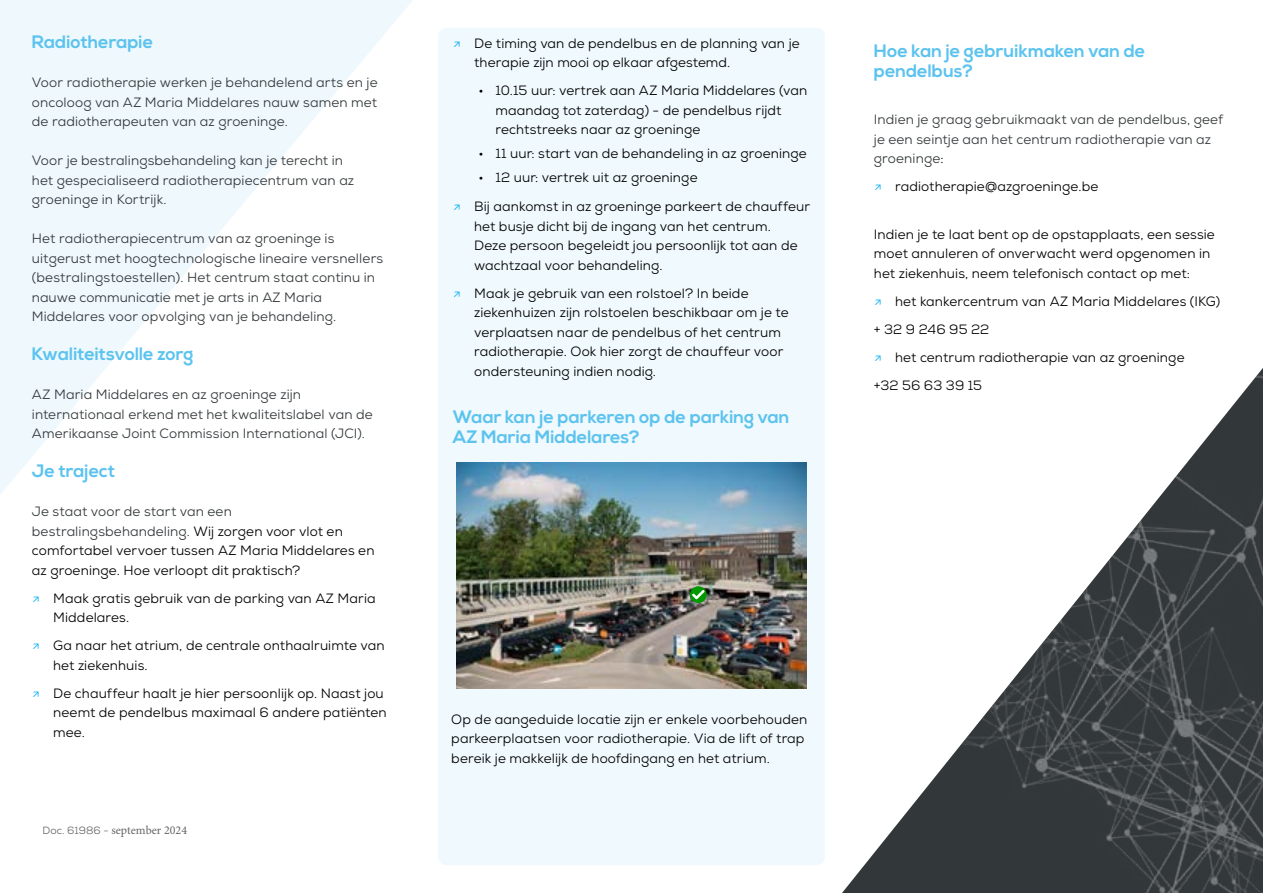
<style>
.page{position:relative;width:1263px;height:893px;background:#fff}
.page>*{position:absolute;margin:0;border:0;box-sizing:border-box;transform-origin:0 0}
.t1{font:700 18px/19.5px "Nexa";color:#5cc3ef}
.t2{font:13.5px/19.5px "Nexa W01";letter-spacing:.01em;color:#000}
.t3{font:13.5px/19.5px "Nexa W01";letter-spacing:.01em;color:#33383a}
.t4{font:12px "Minion Pro";color:#636466}
.s1{color:#33383a}
.s2{font-family:"DINOT";font-stretch:condensed;color:#00aeef}
.s3{font-family:"Nexa W01";font-size:10.5px}
.s4{color:#000}
</style>
<div class="page">
<div style="left:438px;top:28px;width:387px;height:837px;background:#f0f9fd;border-radius:9px"></div>
<svg style="left:0;top:0;width:413px;height:495px;fill:#f3fafd"></svg>
<img style="left:842px;top:368px;width:421px;height:525px">
<img style="left:456px;top:463px;width:351px;height:225px">
<div style="left:690px;top:586px;width:17px;height:17px;background:#090;border-radius:50%"></div>
<svg style="left:692px;top:590px;width:13px;height:9px"></svg>
<h1 class="t1" style="left:32px;top:33px;width:123px">Radiotherapie</h1>
<p class="t3" style="left:32px;top:73px;width:347px;text-align:justify">Voor radiotherapie werken je behandelend arts en je oncoloog van AZ Maria Middelares nauw samen met de radiotherapeuten van az groeninge.</p>
<p class="t3" style="left:32px;top:151px;width:324px">Voor je bestralingsbehandeling kan je terecht in het gespecialiseerd radiotherapiecentrum van az groeninge in Kortrijk.</p>
<p class="t3" style="left:32px;top:229px;width:353px">Het radiotherapiecentrum van az groeninge is uitgerust met hoogtechnologische lineaire versnellers (bestralingstoestellen). Het centrum staat continu in nauwe communicatie met je arts in AZ Maria Middelares voor opvolging van je behandeling.</p>
<h1 class="t1" style="left:32px;top:345px;width:163px">Kwaliteitsvolle zorg</h1>
<p class="t3" style="left:32px;top:385px;width:342px">AZ Maria Middelares en az groeninge zijn internationaal erkend met het kwaliteitslabel van de<br>Amerikaanse Joint Commission International (JCI).</p>
<h1 class="t1" style="left:32px;top:462px;width:85px">Je traject</h1>
<p class="t2" style="left:32px;top:502px;width:344px"><span class="s1">Je staat voor de start van een bestralingsbehandeling.</span> Wij zorgen voor vlot en comfortabel vervoer tussen AZ Maria Middelares en az groeninge. Hoe verloopt dit praktisch?</p>
<p class="t2" style="left:53px;top:589px;width:324px;text-indent:-21px"><span class="s2">↗</span> Maak gratis gebruik van de parking van AZ Maria<br>Middelares.</p>
<p class="t2" style="left:53px;top:636px;width:333px;text-indent:-21px"><span class="s2">↗</span> Ga naar het atrium, de centrale onthaalruimte van het ziekenhuis.</p>
<p class="t2" style="left:53px;top:684px;width:335px;text-indent:-21px"><span class="s2">↗</span> De chauffeur haalt je hier persoonlijk op. Naast jou neemt de pendelbus maximaal 6 andere patiënten mee.</p>
<p class="t4" style="left:43px;top:822px;width:146px"><span class="s3">Doc. 61986 -</span> september 2024</p>
<p class="t2" style="left:474px;top:34px;width:327px;text-indent:-21px"><span class="s2">↗</span> De timing van de pendelbus en de planning van je therapie zijn mooi op elkaar afgestemd.</p>
<p class="t2" style="left:495px;top:81px;width:313px;text-indent:-17px">• 10.15 uur: vertrek aan AZ Maria Middelares (van maandag tot zaterdag) - de pendelbus rijdt rechtstreeks naar az groeninge</p>
<p class="t2" style="left:478px;top:144px;width:330px">• 11 uur: start van de behandeling in az groeninge</p>
<p class="t2" style="left:453px;top:163px;width:359px;line-height:29.5px;text-indent:26px">• 12 uur: vertrek uit az groeninge<br><span class="s2">↗</span> Bij aankomst in az groeninge parkeert de chauffeur</p>
<p class="t2" style="left:474px;top:217px;width:325px">het busje dicht bij de ingang van het centrum.<br>Deze persoon begeleidt jou persoonlijk tot aan de wachtzaal voor behandeling.</p>
<p class="t2" style="left:474px;top:284px;width:316px;text-indent:-21px"><span class="s2">↗</span> Maak je gebruik van een rolstoel? In beide ziekenhuizen zijn rolstoelen beschikbaar om je te verplaatsen naar de pendelbus of het centrum radiotherapie. Ook hier zorgt de chauffeur voor ondersteuning indien nodig.</p>
<h1 class="t1" style="left:453px;top:408px;width:338px">Waar kan je parkeren op de parking van<br>AZ Maria Middelares?</h1>
<h1 class="t1" style="left:874px;top:42px;width:273px">Hoe kan je gebruikmaken van de pendelbus?</h1>
<p class="t3" style="left:874px;top:110px;width:351px">Indien je graag gebruikmaakt van de pendelbus, geef je een seintje aan het centrum radiotherapie van az groeninge<span class="s4">:</span></p>
<p class="t2" style="left:874px;top:177px;width:226px"><span class="s2">↗</span> radiotherapie@azgroeninge.be</p>
<p class="t2" style="left:874px;top:225px;width:342px">Indien je te laat bent op de opstapplaats, een sessie moet annuleren of onverwacht werd opgenomen in het ziekenhuis, neem telefonisch contact op met:</p>
<p class="t2" style="left:874px;top:287px;width:348px;line-height:28px"><span class="s2">↗</span> het kankercentrum van AZ Maria Middelares (IKG) + 32 9 246 95 22<br><span class="s2">↗</span> het centrum radiotherapie van az groeninge<br>+32 56 63 39 15</p>
<p class="t2" style="left:451px;top:710px;width:358px">Op de aangeduide locatie zijn er enkele voorbehouden parkeerplaatsen voor radiotherapie. Via de lift of trap bereik je makkelijk de hoofdingang en het atrium.</p>
</div>
